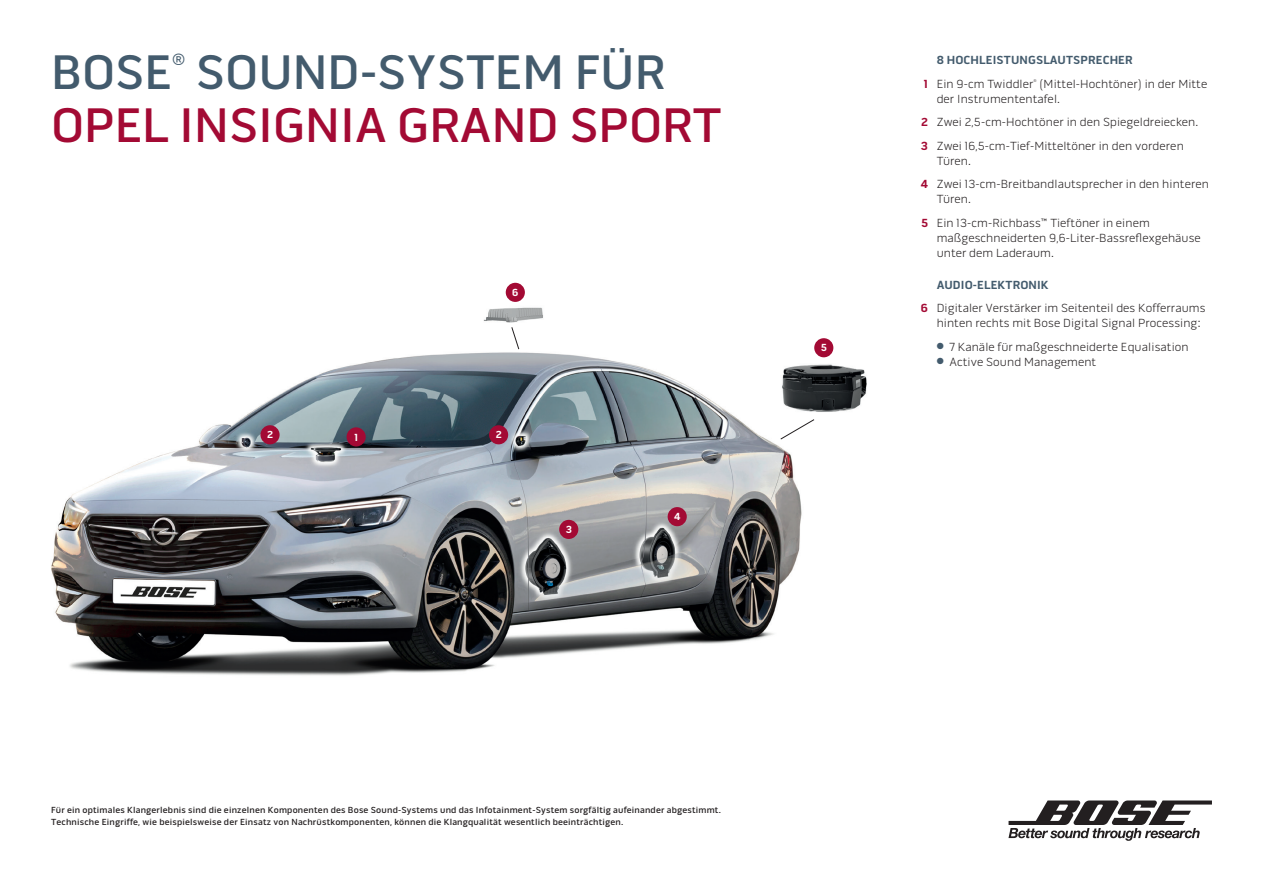
<style>
.page{position:relative;width:1263px;height:893px;background:#fff}
.page>*{position:absolute;margin:0;border:0;box-sizing:border-box;transform-origin:0 0}
.t1{font:500 49.5px "Bose Gothic Print";color:#a30a34}
.t2{font:500 49.5px "Bose Gothic Print";color:#435b6d}
.t3{font:500 16.35px "Bose Gothic Print";color:#435b6d}
.t4{font:300 12px/23.5px "Bose Gothic Print";letter-spacing:.01em;color:#231f20}
.t5{font:700 12px/23.5px "Bose Gothic Print";letter-spacing:.01em;color:#435b6d}
.t6{font:700 10.5px "Bose Gothic Print";color:#fff}
.t7{font:500 9px/12px "Bose Gothic Print";letter-spacing:.02em;color:#231f20}
.t8{font:300 3.9px "Bose Gothic Print";color:#231f20}
.s1{color:#a30a34}
.s2{font-weight:300;color:#231f20}
.s3{font-weight:700;color:#a30a34}
.s4{font-weight:700;color:#435b6d}
.s5{color:#435b6d}
</style>
<div class="page">
<img style="left:51px;top:282px;width:816px;height:394px">
<div style="left:347px;top:427px;width:19px;height:19px;background:#a30a34;border-radius:50%"></div>
<div style="left:559px;top:520px;width:19px;height:19px;background:#a30a34;border-radius:50%"></div>
<div style="left:668px;top:507px;width:19px;height:19px;background:#a30a34;border-radius:50%"></div>
<div style="left:814px;top:338px;width:19px;height:19px;background:#a30a34;border-radius:50%"></div>
<div style="left:506px;top:283px;width:19px;height:19px;background:#a30a34;border-radius:50%"></div>
<div style="left:260px;top:425px;width:20px;height:19px;background:#a30a34;border-radius:50%"></div>
<div style="left:489px;top:425px;width:19px;height:19px;background:#a30a34;border-radius:50%"></div>
<svg style="left:511px;top:326px;width:9px;height:24px"></svg>
<svg style="left:780px;top:419px;width:35px;height:21px"></svg>
<svg style="left:1008px;top:800px;width:204px;height:41px"></svg>
<h1 class="t2" style="left:51px;top:43px;width:122px">BOSE</h1>
<h2 class="t3" style="left:172px;top:50px;width:15px">®</h2>
<h1 class="t2" style="left:196px;top:43px;width:471px">SOUND-SYSTEM FÜR</h1>
<h1 class="t1" style="left:51px;top:96px;width:672px">OPEL INSIGNIA GRAND SPORT</h1>
<p class="t6" style="left:512px;top:286px;width:8px">6</p>
<p class="t6" style="left:267px;top:429px;width:7px">2</p>
<p class="t6" style="left:496px;top:429px;width:7px">2</p>
<p class="t6" style="left:354px;top:431px;width:5px">1</p>
<p class="t6" style="left:566px;top:523px;width:8px">3</p>
<p class="t6" style="left:674px;top:510px;width:8px">4</p>
<p class="t6" style="left:821px;top:342px;width:8px">5</p>
<p class="t5" style="left:924px;top:48px;width:210px;text-indent:13px">8 HOCHLEISTUNGSLAUTSPRECHER<br><span class="s1">1</span> <span class="s2">Ein 9-cm Twiddler</span></p>
<p class="t4" style="left:937px;top:76px;width:272px;line-height:15px;text-indent:103px">(Mittel-Hochtöner) in der Mitte der Instrumententafel.</p>
<p class="t4" style="left:921px;top:111px;width:279px"><span class="s3">2</span> Zwei 2,5-cm-Hochtöner in den Spiegeldreiecken.<br><span class="s3">3</span> Zwei 16,5-cm-Tief-Mitteltöner in den vorderen</p>
<p class="t4" style="left:921px;top:149px;width:289px;text-indent:16px">Türen.<br><span class="s3">4</span> Zwei 13-cm-Breitbandlautsprecher in den hinteren</p>
<p class="t4" style="left:921px;top:188px;width:230px;text-indent:16px">Türen.<br><span class="s3">5</span> Ein 13-cm-Richbass™ Tieftöner in einem</p>
<p class="t4" style="left:937px;top:230px;width:266px;line-height:15px">maßgeschneiderten 9,6-Liter-Bassreflexgehäuse unter dem Laderaum.</p>
<p class="t4" style="left:921px;top:273px;width:286px;text-indent:16px"><span class="s4">AUDIO-ELEKTRONIK<br></span><span class="s3">6</span> Digitaler Verstärker im Seitenteil des Kofferraums</p>
<p class="t4" style="left:937px;top:312px;width:266px">hinten rechts mit Bose Digital Signal Processing:</p>
<p class="t4" style="left:937px;top:335px;width:253px"><span class="s5">●</span> 7 Kanäle für maßgeschneiderte Equalisation</p>
<p class="t4" style="left:937px;top:350px;width:161px"><span class="s5">●</span> Active Sound Management</p>
<p class="t8" style="left:1033px;top:78px;width:5px">®</p>
<p class="t7" style="left:51px;top:804px;width:671px">Für ein optimales Klangerlebnis sind die einzelnen Komponenten des Bose Sound-Systems und das Infotainment-System sorgfältig aufeinander abgestimmt.<br>Technische Eingriffe, wie beispielsweise der Einsatz von Nachrüstkomponenten, können die Klangqualität wesentlich beeinträchtigen.</p>
</div>
